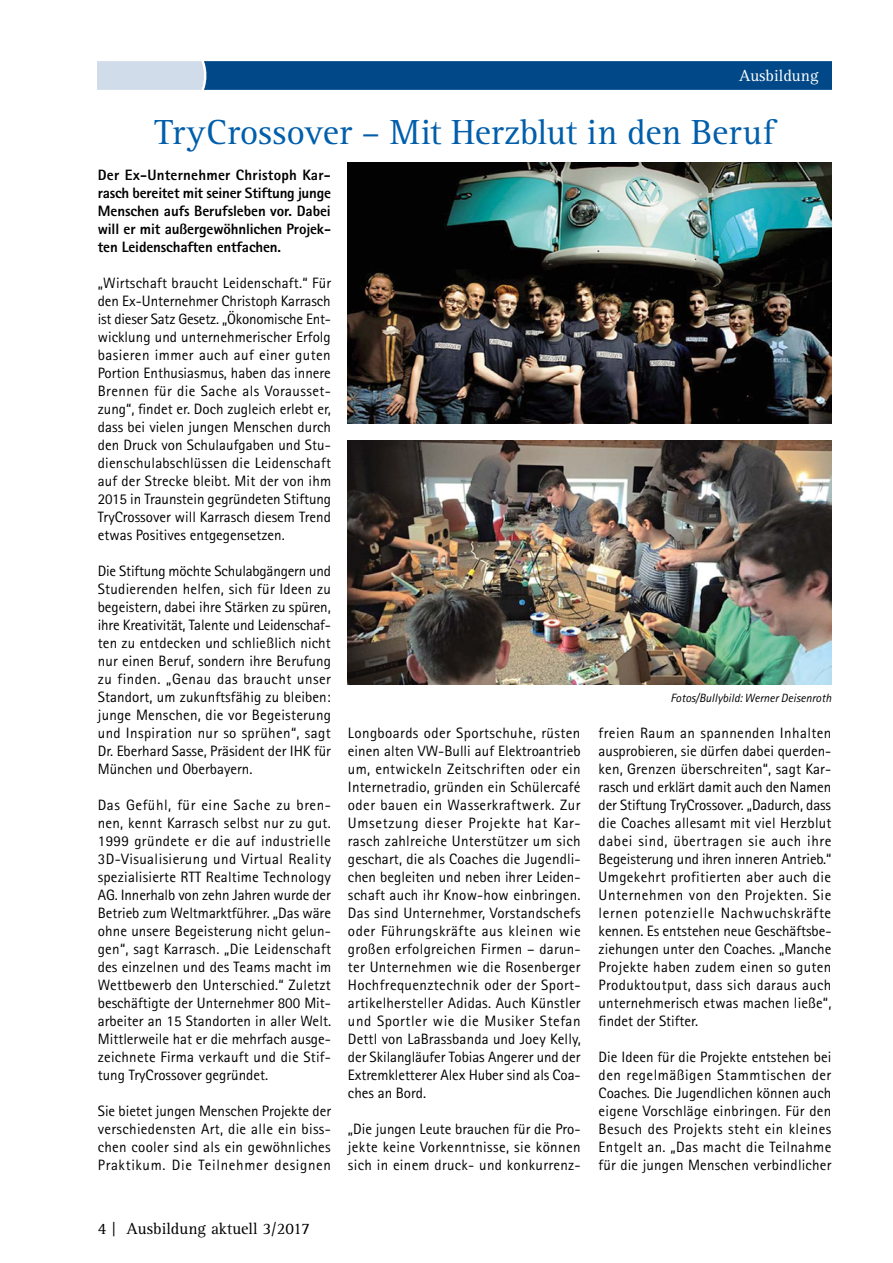
<style>
.page{position:relative;width:893px;height:1263px;background:#fff}
.page>*{position:absolute;margin:0;border:0;box-sizing:border-box;transform-origin:0 0}
.t1{font:36px "Rotis Serif Std";color:#005eab}
.t2{font:16.5px "Rotis Serif Std";color:#000}
.t3{font:16.5px "Rotis Serif Std";color:#fff}
.t4{font:15px/18px "Rotis Sans Serif Std";letter-spacing:.01em;color:#000;text-align:justify}
.t5{font:800 15px/18px "Rotis Sans Serif Std";letter-spacing:-.01em;color:#000;text-align:justify}
.t6{font:italic 12px "Rotis Sans Serif Std";color:#000}
</style>
<div class="page">
<svg style="left:98px;top:62px;width:733px;height:27px;background:#1e5d96"></svg>
<img style="left:348px;top:162px;width:483px;height:262px">
<img style="left:348px;top:440px;width:483px;height:244px">
<p class="t3" style="left:739px;top:67px;width:81px">Ausbildung</p>
<h1 class="t1" style="left:155px;top:112px;width:621px">TryCrossover – Mit Herzblut in den Beruf</h1>
<p class="t5" style="left:98px;top:166px;width:235px">Der Ex-Unternehmer Christoph Kar&shy;rasch bereitet mit seiner Stiftung junge Menschen aufs Berufsleben vor. Dabei will er mit außergewöhnlichen Projek&shy;ten Leidenschaften entfachen.</p>
<p class="t4" style="left:98px;top:274px;width:235px">„Wirtschaft braucht Leidenschaft.“ Für den Ex-Unternehmer Christoph Karrasch ist dieser Satz Gesetz. „Ökonomische Ent&shy;wicklung und unternehmerischer Erfolg basieren immer auch auf einer guten Portion Enthusiasmus, haben das innere Brennen für die Sache als Vorausset&shy;zung“, findet er. Doch zugleich erlebt er, dass bei vielen jungen Menschen durch den Druck von Schulaufgaben und Stu&shy;dienschulabschlüssen die Leidenschaft auf der Strecke bleibt. Mit der von ihm 2015 in Traunstein gegründeten Stiftung TryCrossover will Karrasch diesem Trend etwas Positives entgegensetzen.</p>
<p class="t4" style="left:98px;top:562px;width:235px">Die Stiftung möchte Schulabgängern und Studierenden helfen, sich für Ideen zu begeistern, dabei ihre Stärken zu spüren, ihre Kreativität, Talente und Leidenschaf&shy;ten zu entdecken und schließlich nicht nur einen Beruf, sondern ihre Berufung zu finden. „Genau das braucht unser Standort, um zukunftsfähig zu bleiben: junge Menschen, die vor Begeisterung und Inspiration nur so sprühen“, sagt Dr. Eberhard Sasse, Präsident der IHK für München und Oberbayern.</p>
<p class="t4" style="left:98px;top:796px;width:235px">Das Gefühl, für eine Sache zu bren&shy;nen, kennt Karrasch selbst nur zu gut.<br>1999 gründete er die auf industrielle 3D-Visualisierung und Virtual Reality spezialisierte RTT Realtime Technology AG. Innerhalb von zehn Jahren wurde der Betrieb zum Weltmarktführer. „Das wäre ohne unsere Begeisterung nicht gelun&shy;gen“, sagt Karrasch. „Die Leidenschaft des einzelnen und des Teams macht im Wettbewerb den Unterschied.“ Zuletzt beschäftigte der Unternehmer 800 Mit&shy;arbeiter an 15 Standorten in aller Welt.<br>Mittlerweile hat er die mehrfach ausge&shy;zeichnete Firma verkauft und die Stif&shy;tung TryCrossover gegründet.</p>
<p class="t4" style="left:98px;top:1102px;width:235px">Sie bietet jungen Menschen Projekte der verschiedensten Art, die alle ein biss&shy;chen cooler sind als ein gewöhnliches Praktikum. Die Teilnehmer designen</p>
<p class="t4" style="left:348px;top:724px;width:234px">Longboards oder Sportschuhe, rüsten einen alten VW-Bulli auf Elektroantrieb um, entwickeln Zeitschriften oder ein Internetradio, gründen ein Schülercafé oder bauen ein Wasserkraftwerk. Zur Umsetzung dieser Projekte hat Kar&shy;rasch zahlreiche Unterstützer um sich geschart, die als Coaches die Jugendli&shy;chen begleiten und neben ihrer Leiden&shy;schaft auch ihr Know-how einbringen.<br>Das sind Unternehmer, Vorstandschefs oder Führungskräfte aus kleinen wie großen erfolgreichen Firmen – darun&shy;ter Unternehmen wie die Rosenberger Hochfrequenztechnik oder der Sport&shy;artikelhersteller Adidas. Auch Künstler und Sportler wie die Musiker Stefan Dettl von LaBrassbanda und Joey Kelly, der Skilangläufer Tobias Angerer und der Extremkletterer Alex Huber sind als Coa&shy;ches an Bord.</p>
<p class="t4" style="left:348px;top:1120px;width:234px">„Die jungen Leute brauchen für die Pro&shy;jekte keine Vorkenntnisse, sie können sich in einem druck- und konkurrenz-</p>
<p class="t6" style="left:670px;top:691px;width:162px">Fotos/Bullybild: Werner Deisenroth</p>
<p class="t4" style="left:599px;top:724px;width:234px">freien Raum an spannenden Inhalten ausprobieren, sie dürfen dabei querden&shy;ken, Grenzen überschreiten“, sagt Kar&shy;rasch und erklärt damit auch den Namen der Stiftung TryCrossover. „Dadurch, dass die Coaches allesamt mit viel Herzblut dabei sind, übertragen sie auch ihre Begeisterung und ihren inneren Antrieb.“ Umgekehrt profitierten aber auch die Unternehmen von den Projekten. Sie lernen potenzielle Nachwuchskräfte kennen. Es entstehen neue Geschäftsbe&shy;ziehungen unter den Coaches. „Manche Projekte haben zudem einen so guten Produktoutput, dass sich daraus auch unternehmerisch etwas machen ließe“, findet der Stifter.</p>
<p class="t4" style="left:599px;top:1048px;width:234px">Die Ideen für die Projekte entstehen bei den regelmäßigen Stammtischen der Coaches. Die Jugendlichen können auch eigene Vorschläge einbringen. Für den Besuch des Projekts steht ein kleines Entgelt an. „Das macht die Teilnahme für die jungen Menschen verbindlicher</p>
<p class="t2" style="left:98px;top:1219px;width:214px">4 | Ausbildung aktuell 3/2017</p>
</div>
